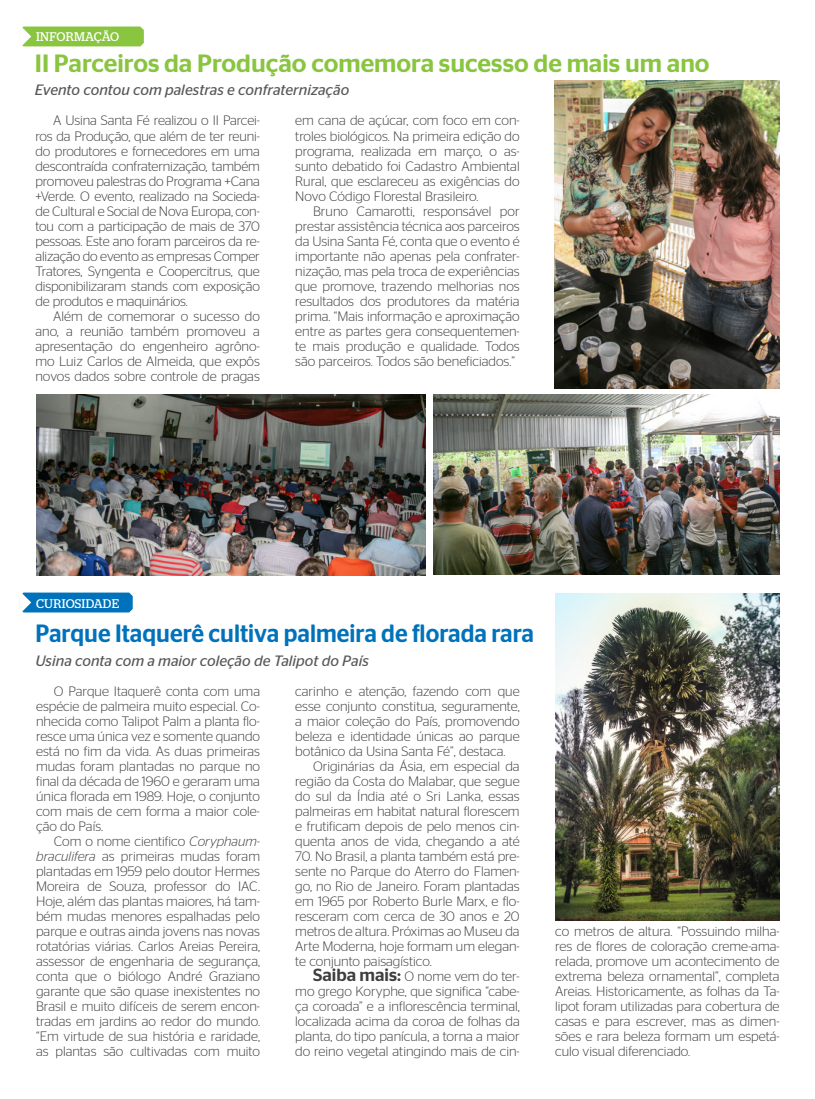
<style>
.page{position:relative;width:815px;height:1099px;background:#fff}
.page>*{position:absolute;margin:0;border:0;box-sizing:border-box;transform-origin:0 0}
.titulo{font:500 25px "Stag Sans";color:#89c53f}
.titulo-2{font:500 25px "Stag Sans";color:#0072bc;scale:.93 1}
.subtitulo_A{font:italic 15px "Stag Sans";color:#57585a}
.texto{font:300 13.62px/15px "Stag Sans";color:#3e3e3f;text-align:justify}
.area{font:12.5px "Stag";letter-spacing:.015em;color:#fff}
.s1{font-style:italic}
.s2{font-weight:500;font-size:17.5px}
</style>
<div class="page">
<svg style="left:22px;top:26px;width:122px;height:21px;background:#93ca50"></svg>
<img style="left:433px;top:395px;width:347px;height:180px">
<img style="left:555px;top:80px;width:225px;height:308px">
<img style="left:36px;top:395px;width:389px;height:180px">
<svg style="left:19px;top:592px;width:114px;height:21px;background:#1e82c4"></svg>
<img style="left:555px;top:593px;width:225px;height:327px">
<p class="area" style="left:36px;top:30px;width:85px">INFORMAÇÃO</p>
<p class="titulo" style="left:35px;top:49px;width:676px">II Parceiros da Produção comemora sucesso de mais um ano</p>
<p class="subtitulo_A" style="left:35px;top:82px;width:316px">Evento contou com palestras e confraternização</p>
<p class="texto" style="left:35px;top:113px;width:226px;text-indent:18px">A Usina Santa Fé realizou o II Parcei&shy;ros da Produção, que além de ter reuni&shy;do produtores e fornecedores em uma descontraída confraternização, também promoveu palestras do Programa +Cana +Verde. O evento, realizado na Socieda&shy;de Cultural e Social de Nova Europa, con&shy;tou com a participação de mais de 370 pessoas. Este ano foram parceiros da re&shy;alização do evento as empresas Comper Tratores, Syngenta e Coopercitrus, que disponibilizaram stands com exposição de produtos e maquinários.</p>
<p class="texto" style="left:35px;top:308px;width:226px;text-indent:18px">Além de comemorar o sucesso do ano, a reunião também promoveu a apresentação do engenheiro agrôno&shy;mo Luiz Carlos de Almeida, que expôs novos dados sobre controle de pragas</p>
<p class="texto" style="left:295px;top:113px;width:226px">em cana de açúcar, com foco em con&shy;troles biológicos. Na primeira edição do programa, realizada em março, o as&shy;sunto debatido foi Cadastro Ambiental Rural, que esclareceu as exigências do Novo Código Florestal Brasileiro.</p>
<p class="texto" style="left:295px;top:203px;width:226px;text-indent:18px">Bruno Camarotti, responsável por prestar assistência técnica aos parceiros da Usina Santa Fé, conta que o evento é importante não apenas pela confrater&shy;nização, mas pela troca de experiências que promove, trazendo melhorias nos resultados dos produtores da matéria prima. “Mais informação e aproximação entre as partes gera consequentemen&shy;te mais produção e qualidade. Todos são parceiros. Todos são beneficiados.”</p>
<p class="area" style="left:36px;top:596px;width:64px">TRÂNSITO</p>
<p class="area" style="left:36px;top:596px;width:84px">CURIOSIDADE</p>
<p class="titulo-2" style="left:35px;top:618px;width:538px">Parque Itaquerê cultiva palmeira de florada rara</p>
<p class="subtitulo_A" style="left:35px;top:652px;width:335px">Usina conta com a maior coleção de Talipot do País</p>
<p class="texto" style="left:36px;top:683px;width:225px;text-indent:18px">O Parque Itaquerê conta com uma espécie de palmeira muito especial. Co&shy;nhecida como Talipot Palm a planta flo&shy;resce uma única vez e somente quando está no fim da vida. As duas primeiras mudas foram plantadas no parque no final da década de 1960 e geraram uma única florada em 1989. Hoje, o conjunto com mais de cem forma a maior cole&shy;ção do País.</p>
<p class="texto" style="left:36px;top:833px;width:225px;text-indent:18px">Com o nome cientifico <span class="s1">Coryphaum&shy;braculifera</span> as primeiras mudas foram plantadas em 1959 pelo doutor Hermes Moreira de Souza, professor do IAC.<br>Hoje, além das plantas maiores, há tam&shy;bém mudas menores espalhadas pelo parque e outras ainda jovens nas novas rotatórias viárias. Carlos Areias Pereira, assessor de engenharia de segurança, conta que o biólogo André Graziano garante que são quase inexistentes no Brasil e muito difíceis de serem encon&shy;tradas em jardins ao redor do mundo. “Em virtude de sua história e raridade, as plantas são cultivadas com muito</p>
<p class="texto" style="left:295px;top:683px;width:226px">carinho e atenção, fazendo com que esse conjunto constitua, seguramente, a maior coleção do País, promovendo beleza e identidade únicas ao parque botânico da Usina Santa Fé”, destaca.</p>
<p class="texto" style="left:295px;top:758px;width:226px;text-indent:18px">Originárias da Ásia, em especial da região da Costa do Malabar, que segue do sul da Índia até o Sri Lanka, essas palmeiras em habitat natural florescem e frutificam depois de pelo menos cin&shy;quenta anos de vida, chegando a até</p>
<p class="texto" style="left:295px;top:848px;width:226px">70. No Brasil, a planta também está pre&shy;sente no Parque do Aterro do Flamen&shy;go, no Rio de Janeiro. Foram plantadas em 1965 por Roberto Burle Marx, e flo&shy;resceram com cerca de 30 anos e 20 metros de altura. Próximas ao Museu da Arte Moderna, hoje formam um elegan&shy;te conjunto paisagístico.</p>
<p class="texto" style="left:295px;top:968px;width:226px;text-indent:18px"><span class="s2">Saiba mais:</span> O nome vem do ter&shy;mo grego Koryphe, que significa “cabe&shy;ça coroada” e a inflorescência terminal, localizada acima da coroa de folhas da planta, do tipo panícula, a torna a maior do reino vegetal atingindo mais de cin-</p>
<p class="texto" style="left:555px;top:923px;width:226px">co metros de altura. “Possuindo milha&shy;res de flores de coloração creme-ama&shy;relada, promove um acontecimento de extrema beleza ornamental”, completa Areias. Historicamente, as folhas da Ta&shy;lipot foram utilizadas para cobertura de casas e para escrever, mas as dimen&shy;sões e rara beleza formam um espetá&shy;culo visual diferenciado.</p>
</div>
